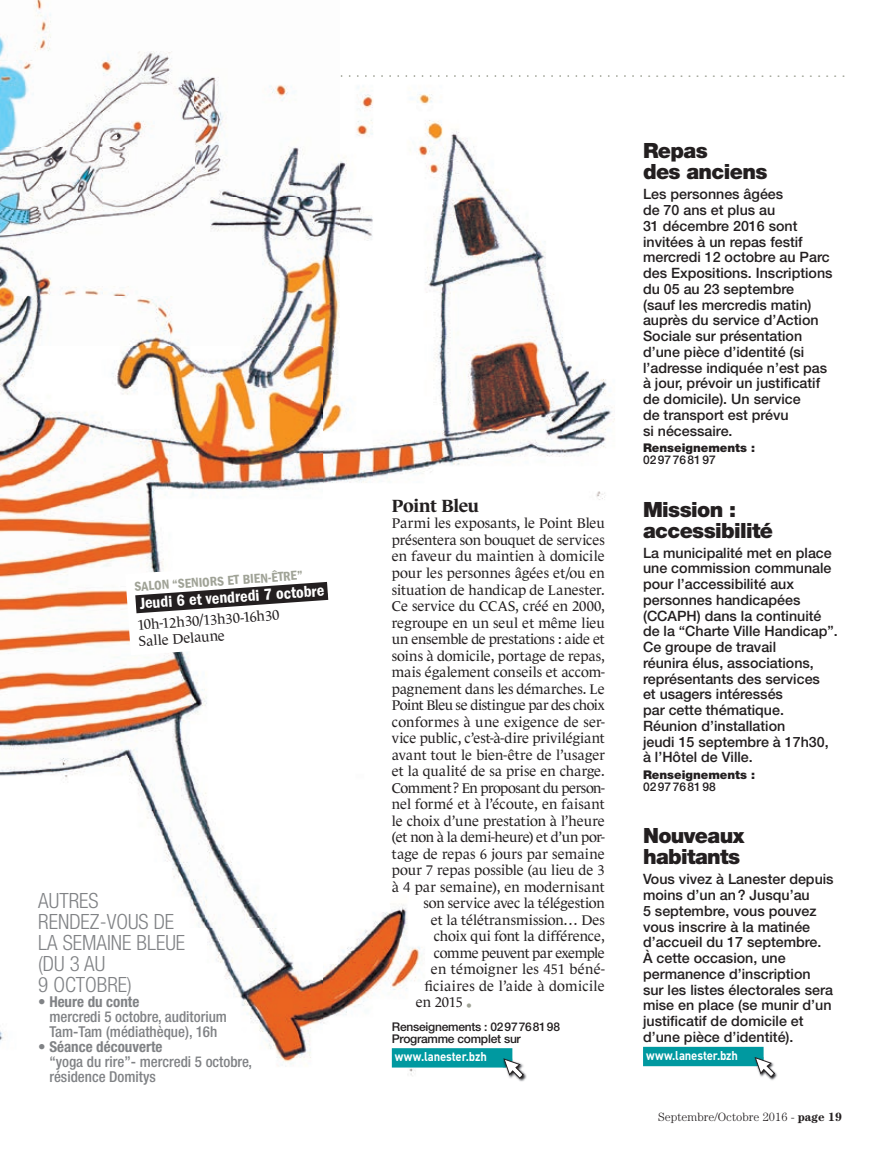
<style>
.page{position:relative;width:893px;height:1149px;background:#fff}
.page>*{position:absolute;margin:0;border:0;box-sizing:border-box;transform-origin:0 0}
.t1{font:900 21px/21px "Helvetica Neue LT Std";letter-spacing:-.03em;color:#231f20}
.t2{font:300 condensed 21px/21px "Helvetica Neue LT Std";color:#808285}
.t3{font:700 18px "Le Monde Journal";letter-spacing:-.015em;color:#231f20}
.t4{font:16.5px "ITC Franklin Gothic Std Dm Cd";color:#fff}
.t5{font:500 condensed 15px/15px "Helvetica Neue LT Std";color:#808285}
.t6{font:500 14.25px/15.8px "Helvetica Neue LT Std";color:#231f20}
.t7{font:14.25px/16.5px "Le Monde Journal";letter-spacing:-.005em;color:#231f20}
.t8{font:14.25px "Le Monde Journal";letter-spacing:-.035em;color:#231f20}
.t9{font:14.25px "Le Monde Journal";letter-spacing:-.025em;color:#231f20}
.t10{font:14.25px "Le Monde Journal";letter-spacing:.015em;color:#231f20}
.t11{font:13.5px "ITC Franklin Gothic Std Dm Cd";color:#a0a397}
.t12{font:700 12.6px "DIN";letter-spacing:-.01em;color:#fff;scale:.9 1}
.t13{font:500 12px/12px "Helvetica Neue LT Std";letter-spacing:-.02em;color:#231f20}
.t14{font:900 12px "Helvetica Neue LT Std";color:#231f20}
.t15{font:300 12px "Century";color:#231f20}
.s1{color:#231f20}
.s2{font-weight:700}
.s3{font-size:17.4px;color:#a0a397}
</style>
<div class="page">
<img style="left:322px;top:86px;width:293px;height:982px">
<img style="left:0;top:345px;width:322px;height:722px">
<img style="left:340px;top:75px;width:302px;height:2px">
<img style="left:0;top:0;width:340px;height:345px">
<img style="left:510px;top:1058px;width:17px;height:24px">
<svg style="left:392px;top:1047px;width:132px;height:31px"></svg>
<img style="left:768px;top:1072px;width:9px;height:8px">
<svg style="left:643px;top:1046px;width:132px;height:31px"></svg>
<svg style="left:125px;top:559px;width:215px;height:96px"></svg>
<p class="t11" style="left:134px;top:579px;width:170px;rotate:-4deg">SALON “SENIORS ET BIEN-ÊTRE”</p>
<p class="t4" style="left:135px;top:594px;width:195px;rotate:-4deg"><span class="s1">.</span>Jeudi 6 et vendredi 7 octobre<span class="s1">.</span></p>
<p class="t7" style="left:137px;top:616px;width:144px;rotate:-4deg">10h-12h30/13h30-16h30<br>Salle Delaune</p>
<h1 class="t2" style="left:38px;top:889px;width:148px">AUTRES<br>RENDEZ-VOUS DE<br>LA SEMAINE BLEUE (DU 3 AU<br>9 OCTOBRE)</h1>
<p class="t5" style="left:49px;top:993px;width:179px;text-indent:-11px">• <span class="s2">Heure du conte<br></span>mercredi 5 octobre, auditorium<br>Tam-Tam (médiathèque), 16h</p>
<p class="t5" style="left:49px;top:1038px;width:204px;text-indent:-11px">• <span class="s2">Séance découverte<br></span>“yoga du rire”- mercredi 5 octobre, résidence Domitys</p>
<p class="t3" style="left:392px;top:495px;width:89px">Point Bleu</p>
<p class="t7" style="left:392px;top:515px;width:214px">Parmi les exposants, le Point Bleu</p>
<p class="t7" style="left:392px;top:531px;width:214px">présentera son bouquet de services</p>
<p class="t7" style="left:392px;top:548px;width:215px">en faveur du maintien à domicile</p>
<p class="t7" style="left:392px;top:564px;width:215px">pour les personnes âgées et/ou en</p>
<p class="t7" style="left:392px;top:581px;width:215px">situation de handicap de Lanester.</p>
<p class="t7" style="left:392px;top:597px;width:215px">Ce service du CCAS, créé en 2000,</p>
<p class="t7" style="left:392px;top:614px;width:215px">regroupe en un seul et même lieu</p>
<p class="t9" style="left:392px;top:631px;width:214px">un ensemble de prestations : aide et</p>
<p class="t7" style="left:392px;top:647px;width:215px">soins à domicile, portage de repas,</p>
<p class="t7" style="left:392px;top:663px;width:214px">mais également conseils et accom-</p>
<p class="t7" style="left:392px;top:680px;width:214px">pagnement dans les démarches. Le</p>
<p class="t8" style="left:392px;top:697px;width:214px">Point Bleu se distingue par des choix</p>
<p class="t7" style="left:392px;top:713px;width:214px">conformes à une exigence de ser-</p>
<p class="t7" style="left:392px;top:729px;width:214px">vice public, c’est-à-dire privilégiant</p>
<p class="t7" style="left:392px;top:746px;width:215px">avant tout le bien-être de l’usager</p>
<p class="t7" style="left:392px;top:762px;width:215px">et la qualité de sa prise en charge.</p>
<p class="t8" style="left:392px;top:779px;width:214px">Comment ? En proposant du person-</p>
<p class="t7" style="left:392px;top:795px;width:215px">nel formé et à l’écoute, en faisant</p>
<p class="t7" style="left:392px;top:812px;width:214px">le choix d’une prestation à l’heure</p>
<p class="t9" style="left:392px;top:829px;width:215px">(et non à la demi-heure) et d’un por-</p>
<p class="t7" style="left:392px;top:845px;width:214px">tage de repas 6 jours par semaine</p>
<p class="t7" style="left:392px;top:861px;width:214px">pour 7 repas possible (au lieu de 3</p>
<p class="t7" style="left:392px;top:878px;width:215px">à 4 par semaine), en modernisant</p>
<p class="t7" style="left:423px;top:894px;width:183px">son service avec la télégestion</p>
<p class="t7" style="left:431px;top:911px;width:176px">et la télétransmission… Des</p>
<p class="t7" style="left:434px;top:927px;width:172px">choix qui font la différence,</p>
<p class="t8" style="left:434px;top:944px;width:172px">comme peuvent par exemple</p>
<p class="t7" style="left:431px;top:960px;width:175px">en témoigner les 451 béné-</p>
<p class="t10" style="left:425px;top:977px;width:181px">ficiaires de l’aide à domicile</p>
<p class="t7" style="left:416px;top:993px;width:57px">en 2015 <span class="s3">•</span></p>
<p class="t13" style="left:392px;top:1020px;width:170px">Renseignements : 02 97 76 81 98<br>Programme complet sur</p>
<p class="t12" style="left:395px;top:1047px;width:104px">www.lanester.bzh</p>
<h1 class="t1" style="left:643px;top:140px;width:126px">Repas<br>des anciens</h1>
<p class="t6" style="left:643px;top:186px;width:191px">Les personnes âgées<br>de 70 ans et plus au<br>31 décembre 2016 sont invitées à un repas festif mercredi 12 octobre au Parc des Expositions. Inscriptions du 05 au 23 septembre<br>(sauf les mercredis matin) auprès du service d’Action<br>Sociale sur présentation d’une pièce d’identité (si l’adresse indiquée n’est pas à jour, prévoir un justificatif de domicile). Un service<br>de transport est prévu<br>si nécessaire.</p>
<p class="t14" style="left:643px;top:440px;width:114px">Renseignements :</p>
<p class="t13" style="left:643px;top:453px;width:74px">02 97 76 81 97</p>
<h1 class="t1" style="left:643px;top:498px;width:132px">Mission : accessibilité</h1>
<p class="t6" style="left:643px;top:544px;width:196px">La municipalité met en place une commission communale pour l’accessibilité aux personnes handicapées (CCAPH) dans la continuité de la “Charte Ville Handicap”.<br>Ce groupe de travail<br>réunira élus, associations, représentants des services<br>et usagers intéressés<br>par cette thématique.<br>Réunion d’installation<br>jeudi 15 septembre à 17h30, à l’Hôtel de Ville.</p>
<p class="t14" style="left:643px;top:767px;width:114px">Renseignements :</p>
<p class="t13" style="left:643px;top:780px;width:74px">02 97 76 81 98</p>
<h1 class="t1" style="left:643px;top:825px;width:103px">Nouveaux habitants</h1>
<p class="t6" style="left:643px;top:871px;width:192px">Vous vivez à Lanester depuis moins d’un an ? Jusqu’au<br>5 septembre, vous pouvez vous inscrire à la matinée d’accueil du 17 septembre.<br>À cette occasion, une permanence d’inscription sur les listes électorales sera mise en place (se munir d’un justificatif de domicile et d’une pièce d’identité).</p>
<p class="t12" style="left:646px;top:1046px;width:104px">www.lanester.bzh</p>
<p class="t15" style="left:658px;top:1109px;width:185px">Septembre/Octobre 2016 - <span class="s2">page 19</span></p>
</div>
